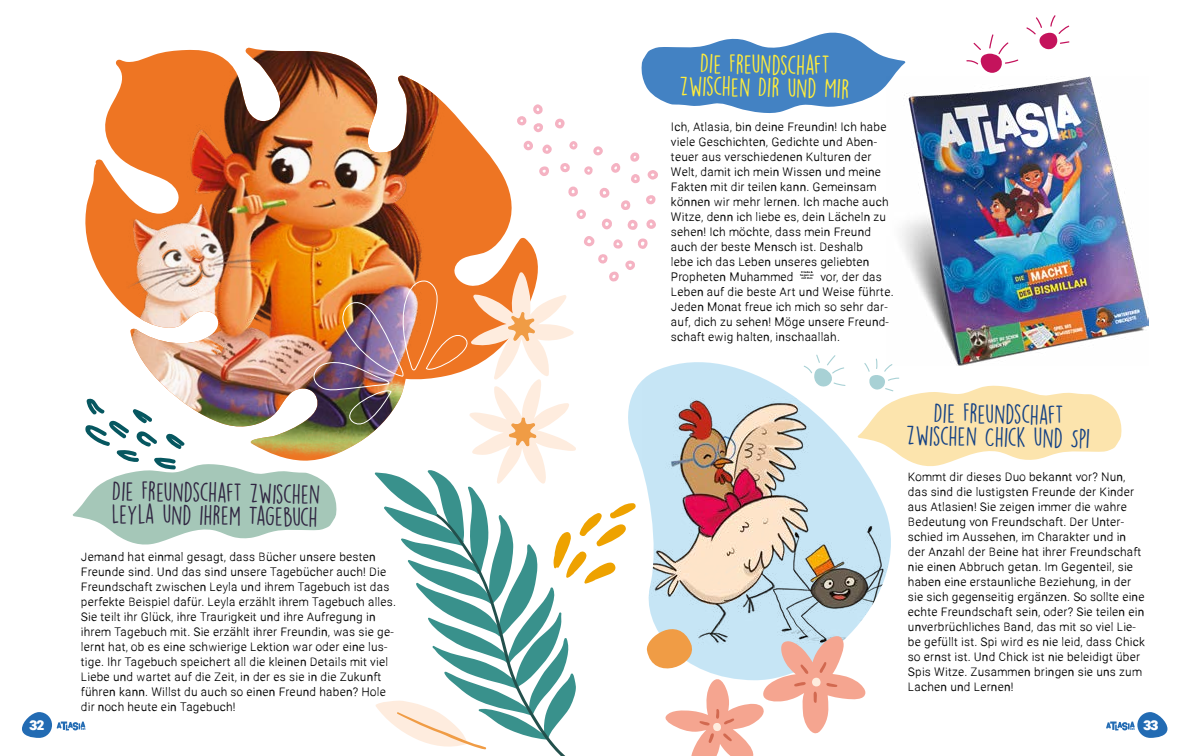
<style>
.page{position:relative;width:1188px;height:756px;background:#fff}
.page>*{position:absolute;margin:0;border:0;box-sizing:border-box;transform-origin:0 0}
.t1{font:24.4px/22.8px "DK Lemon Yellow Sun";color:#302541}
.t2{font:24.4px/22.8px "DK Lemon Yellow Sun";color:#154285;text-align:center}
.t3{font:24.4px/22.8px "DK Lemon Yellow Sun";color:#ffed3b;text-align:center}
.t4{font:700 13px "Ramona";color:#fff}
.t5{font:300 12px/15px "Ramona";letter-spacing:.015em;color:#000}
.t6{font:700 2.7px/3.3px "Montserrat";color:#000;text-align:center}
</style>
<div class="page">
<img style="left:85px;top:48px;width:422px;height:188px">
<svg style="left:641px;top:32px;width:265px;height:81px"></svg>
<svg style="left:576px;top:209px;width:10px;height:10px"></svg>
<svg style="left:601px;top:219px;width:11px;height:11px"></svg>
<svg style="left:568px;top:186px;width:10px;height:11px"></svg>
<svg style="left:560px;top:163px;width:10px;height:9px"></svg>
<svg style="left:539px;top:166px;width:10px;height:10px"></svg>
<svg style="left:542px;top:144px;width:10px;height:10px"></svg>
<svg style="left:523px;top:140px;width:10px;height:11px"></svg>
<svg style="left:517px;top:104px;width:26px;height:28px"></svg>
<svg style="left:555px;top:118px;width:10px;height:11px"></svg>
<svg style="left:569px;top:141px;width:9px;height:9px"></svg>
<svg style="left:584px;top:166px;width:9px;height:9px"></svg>
<svg style="left:593px;top:146px;width:10px;height:10px"></svg>
<svg style="left:611px;top:163px;width:10px;height:10px"></svg>
<svg style="left:630px;top:152px;width:10px;height:10px"></svg>
<svg style="left:631px;top:174px;width:9px;height:9px"></svg>
<svg style="left:647px;top:170px;width:11px;height:10px"></svg>
<svg style="left:646px;top:195px;width:10px;height:9px"></svg>
<svg style="left:646px;top:219px;width:10px;height:10px"></svg>
<svg style="left:628px;top:219px;width:10px;height:11px"></svg>
<svg style="left:621px;top:200px;width:10px;height:10px"></svg>
<svg style="left:599px;top:187px;width:11px;height:11px"></svg>
<svg style="left:1026px;top:15px;width:43px;height:34px"></svg>
<svg style="left:966px;top:34px;width:52px;height:39px"></svg>
<img style="left:887px;top:76px;width:244px;height:160px">
<img style="left:22px;top:236px;width:1145px;height:520px">
<h1 class="t3" style="left:680px;top:51px;width:172px;rotate:1deg">Die Freundschaft zwischen Dir und Mir</h1>
<p class="t5" style="left:671px;top:121px;width:219px">Ich, Atlasia, bin deine Freundin! Ich habe viele Geschichten, Gedichte und Aben&shy;teuer aus verschiedenen Kulturen der Welt, damit ich mein Wissen und meine Fakten mit dir teilen kann. Gemeinsam können wir mehr lernen. Ich mache auch Witze, denn ich liebe es, dein Lächeln zu sehen! Ich möchte, dass mein Freund auch der beste Mensch ist. Deshalb<br>lebe ich das Leben unseres geliebten Propheten Muhammed</p>
<p class="t6" style="left:800px;top:270px;width:15px">Friede &amp;<br>Segen sei mit Ihm</p>
<p class="t5" style="left:671px;top:271px;width:224px;text-indent:149px">vor, der das<br>Leben auf die beste Art und Weise führte.<br>Jeden Monat freue ich mich so sehr dar&shy;auf, dich zu sehen! Möge unsere Freund&shy;schaft ewig halten, inschaallah.</p>
<h1 class="t2" style="left:907px;top:401px;width:186px;rotate:1deg">Die Freundschaft zwischen Chick und Spi</h1>
<h1 class="t1" style="left:112px;top:479px;width:210px;rotate:1deg">Die Freundschaft zwischen<br>Leyla und ihrem Tagebuch</h1>
<p class="t5" style="left:908px;top:470px;width:239px">Kommt dir dieses Duo bekannt vor? Nun, das sind die lustigsten Freunde der Kinder aus Atlasien! Sie zeigen immer die wahre Bedeutung von Freundschaft. Der Unter&shy;schied im Aussehen, im Charakter und in der Anzahl der Beine hat ihrer Freundschaft nie einen Abbruch getan. Im Gegenteil, sie haben eine erstaunliche Beziehung, in der sie sich gegenseitig ergänzen. So sollte eine echte Freundschaft sein, oder? Sie teilen ein unverbrüchliches Band, das mit so viel Lie&shy;be gefüllt ist. Spi wird es nie leid, dass Chick so ernst ist. Und Chick ist nie beleidigt über Spis Witze. Zusammen bringen sie uns zum Lachen und Lernen!</p>
<p class="t5" style="left:81px;top:551px;width:316px">Jemand hat einmal gesagt, dass Bücher unsere besten Freunde sind. Und das sind unsere Tagebücher auch! Die Freundschaft zwischen Leyla und ihrem Tagebuch ist das perfekte Beispiel dafür. Leyla erzählt ihrem Tagebuch alles.<br>Sie teilt ihr Glück, ihre Traurigkeit und ihre Aufregung in ihrem Tagebuch mit. Sie erzählt ihrer Freundin, was sie ge&shy;lernt hat, ob es eine schwierige Lektion war oder eine lus&shy;tige. Ihr Tagebuch speichert all die kleinen Details mit viel Liebe und wartet auf die Zeit, in der es sie in die Zukunft führen kann. Willst du auch so einen Freund haben? Hole dir noch heute ein Tagebuch!</p>
<p class="t4" style="left:30px;top:716px;width:16px">32</p>
<p class="t4" style="left:1144px;top:717px;width:16px">33</p>
</div>
